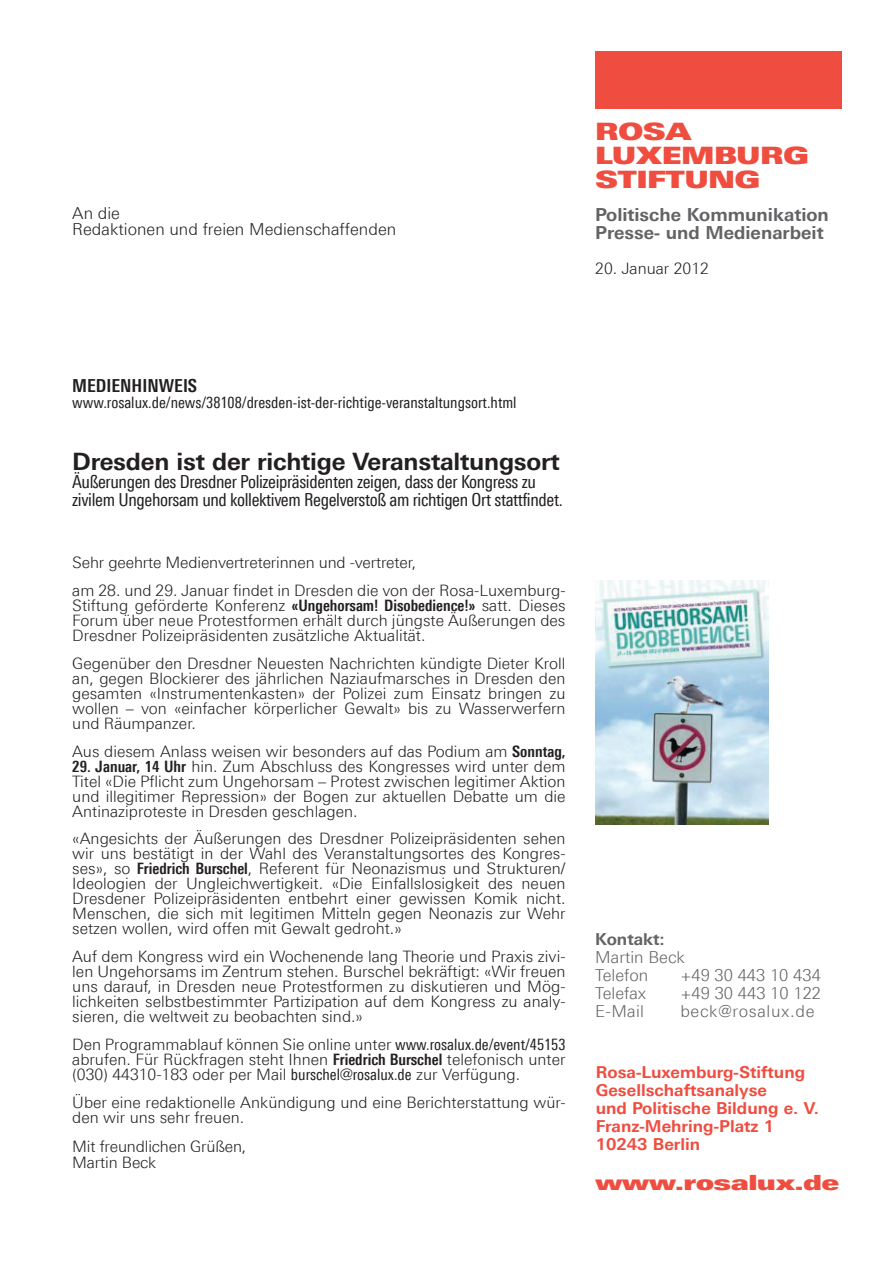
<style>
.page{position:relative;width:893px;height:1263px;background:#fff}
.page>*{position:absolute;margin:0;border:0;box-sizing:border-box;transform-origin:0 0}
.t1{font:700 24px "Linotype Univers 630";letter-spacing:-.01em;color:#231f20}
.t2{font:24px/24px "Linotype Univers 940 Ex X Black";color:#ef4d3f}
.t3{font:21px "Linotype Univers 940 Ex X Black";color:#ef4d3f}
.t4{font:18px/18px "Linotype Univers 420 Cn";letter-spacing:-.02em;color:#231f20}
.t5{font:700 18px/18px "Linotype Univers 630";color:#636366}
.t6{font:700 18px "Linotype Univers 620 Cn";color:#231f20}
.t7{font:700 16.5px/18px "Linotype Univers 630";color:#ef4d3f}
.t8{font:300 16.5px/18px "Linotype Univers 330";color:#636366}
.t9{font:300 16.5px/16.5px "Linotype Univers 330";color:#231f20}
.t10{font:300 16.5px "Linotype Univers 330";letter-spacing:.04em;color:#636366}
.t11{font:700 16.5px "Linotype Univers 630";color:#636366}
.t12{font:300 15.75px/15px "Linotype Univers 330";color:#231f20;text-align:justify}
.t13{font:15.75px "Linotype Univers 420 Cn";color:#231f20}
.s1{font-family:"Linotype Univers 620 Cn";font-weight:700}
.s2{font-family:"Linotype Univers 420 Cn";font-weight:400}
</style>
<div class="page">
<div style="left:595px;top:51px;width:247px;height:58px;background:#ef4d3f"></div>
<img style="left:595px;top:581px;width:173px;height:244px">
<p class="t9" style="left:72px;top:205px;width:325px">An die<br>Redaktionen und freien Medienschaffenden</p>
<h1 class="t2" style="left:595px;top:120px;width:215px">ROSA<br>LUXEMBURG<br>STIFTUNG</h1>
<p class="t5" style="left:595px;top:205px;width:235px">Politische Kommunikation<br>Presse- und Medienarbeit</p>
<p class="t12" style="left:595px;top:261px;width:115px">20. Januar 2012</p>
<p class="t6" style="left:72px;top:375px;width:126px">MEDIENHINWEIS</p>
<p class="t13" style="left:72px;top:393px;width:446px">www.rosalux.de/news/38108/dresden-ist-der-richtige-veranstaltungsort.html</p>
<h1 class="t1" style="left:72px;top:447px;width:489px">Dresden ist der richtige Veranstaltungsort</h1>
<p class="t4" style="left:72px;top:473px;width:492px">Äußerungen des Dresdner Polizeipräsidenten zeigen, dass der Kongress zu zivilem Ungehorsam und kollektivem Regelverstoß am richtigen Ort stattfindet.</p>
<p class="t12" style="left:72px;top:549px;width:495px;line-height:27.8px">Sehr geehrte Medienvertreterinnen und -vertreter,<br>am 28. und 29. Januar findet in Dresden die von der Rosa-Luxemburg-</p>
<p class="t12" style="left:72px;top:598px;width:495px">Stiftung geförderte Konferenz <span class="s1">«Ungehorsam! Disobedience!»</span> satt. Dieses Forum über neue Protestformen erhält durch jüngste Äußerungen des Dresdner Polizeipräsidenten zusätzliche Aktualität.</p>
<p class="t12" style="left:72px;top:656px;width:495px">Gegenüber den Dresdner Neuesten Nachrichten kündigte Dieter Kroll an, gegen Blockierer des jährlichen Naziaufmarsches in Dresden den gesamten «Instrumentenkasten» der Polizei zum Einsatz bringen zu wollen – von «einfacher körperlicher Gewalt» bis zu Wasserwerfern und Räumpanzer.</p>
<p class="t12" style="left:72px;top:743px;width:495px">Aus diesem Anlass weisen wir besonders auf das Podium am <span class="s1">Sonntag,</span></p>
<p class="t12" style="left:72px;top:758px;width:495px"><span class="s1">29. Januar, 14 Uhr</span> hin. Zum Abschluss des Kongresses wird unter dem Titel «Die Pflicht zum Ungehorsam – Protest zwischen legitimer Aktion und illegitimer Repression» der Bogen zur aktuellen Debatte um die Antinaziproteste in Dresden geschlagen.</p>
<p class="t12" style="left:72px;top:831px;width:495px">«Angesichts der Äußerungen des Dresdner Polizeipräsidenten sehen wir uns bestätigt in der Wahl des Veranstaltungsortes des Kongres&shy;ses», so <span class="s1">Friedrich Burschel</span>, Referent für Neonazismus und Strukturen/ Ideologien der Ungleichwertigkeit. «Die Einfallslosigkeit des neuen Dresdener Polizeipräsidenten entbehrt einer gewissen Komik nicht.<br>Menschen, die sich mit legitimen Mitteln gegen Neonazis zur Wehr setzen wollen, wird offen mit Gewalt gedroht.»</p>
<p class="t12" style="left:72px;top:949px;width:495px">Auf dem Kongress wird ein Wochenende lang Theorie und Praxis zivi&shy;len Ungehorsams im Zentrum stehen. Burschel bekräftigt: «Wir freuen uns darauf, in Dresden neue Protestformen zu diskutieren und Mög&shy;lichkeiten selbstbestimmter Partizipation auf dem Kongress zu analy&shy;sieren, die weltweit zu beobachten sind.»</p>
<p class="t12" style="left:72px;top:1037px;width:495px">Den Programmablauf können Sie online unter <span class="s2">www.rosalux.de/event/45153 </span>abrufen. Für Rückfragen steht Ihnen <span class="s1">Friedrich Burschel</span> telefonisch unter (030) 44310-183 oder per Mail <span class="s2">burschel@rosalux.de</span> zur Verfügung.</p>
<p class="t12" style="left:72px;top:1094px;width:495px">Über eine redaktionelle Ankündigung und eine Berichterstattung wür&shy;den wir uns sehr freuen.</p>
<p class="t12" style="left:72px;top:1138px;width:176px;line-height:16.5px">Mit freundlichen Grüßen,<br>Martin Beck</p>
<p class="t11" style="left:595px;top:929px;width:71px">Kontakt:</p>
<p class="t8" style="left:595px;top:948px;width:91px">Martin Beck<br>Telefon</p>
<p class="t8" style="left:680px;top:966px;width:142px">+49 30 443 10 434</p>
<p class="t8" style="left:595px;top:984px;width:52px">Telefax</p>
<p class="t8" style="left:680px;top:984px;width:142px">+49 30 443 10 122</p>
<p class="t8" style="left:595px;top:1002px;width:50px">E-Mail</p>
<p class="t10" style="left:680px;top:1001px;width:136px">beck@rosalux.de</p>
<p class="t7" style="left:596px;top:1063px;width:225px">Rosa-Luxemburg-Stiftung<br>Gesellschaftsanalyse<br>und Politische Bildung e. V.<br>Franz-Mehring-Platz 1<br>10243 Berlin</p>
<h2 class="t3" style="left:595px;top:1169px;width:245px">www.rosalux.de</h2>
</div>
